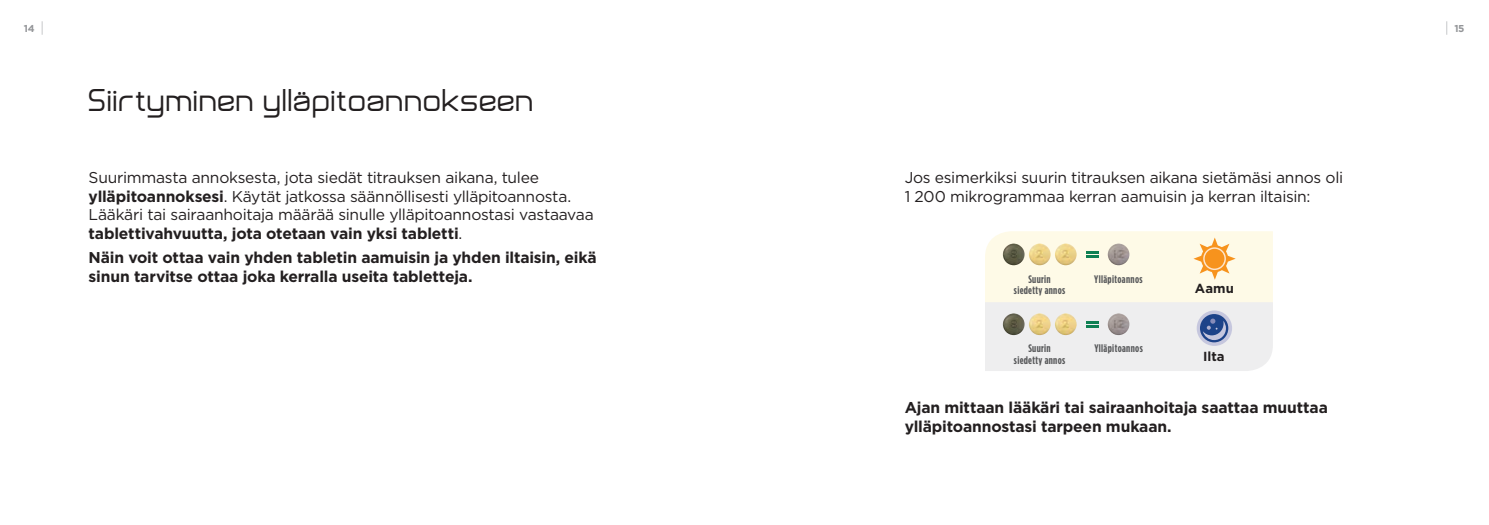
<style>
.page{position:relative;width:1489px;height:525px;background:#fff}
.page>*{position:absolute;margin:0;border:0;box-sizing:border-box;transform-origin:0 0}
.t1{font:30px "Not Just Groovy";letter-spacing:.04em;color:#231f20}
.t2{font:15.62px/18.8px "Gotham";letter-spacing:-.02em;color:#231f20}
.t3{font:700 15.62px/18.8px "Gotham";letter-spacing:-.01em;color:#231f20}
.t4{font:700 13.12px "Gotham";letter-spacing:.01em;color:#231f20}
.t5{font:700 10.88px/11.6px "Gotham Condensed";letter-spacing:.03em;color:#57585a;text-align:center}
.t6{font:700 10px "Gotham";color:#939598}
.s1{font-weight:700}
</style>
<div class="page">
<svg style="left:42px;top:21px;width:1px;height:14px"></svg>
<svg style="left:1446px;top:21px;width:1px;height:14px"></svg>
<svg style="left:985px;top:231px;width:287px;height:140px;background:#efece1"></svg>
<img style="left:1002px;top:313px;width:22px;height:22px;border-radius:11px">
<img style="left:1028px;top:313px;width:22px;height:22px;border-radius:11px">
<img style="left:1054px;top:313px;width:22px;height:22px;border-radius:11px">
<img style="left:1107px;top:313px;width:22px;height:22px;border-radius:11px">
<p class="t6" style="left:24px;top:23px;width:12px">14</p>
<p class="t6" style="left:1454px;top:23px;width:12px">15</p>
<h1 class="t1" style="left:89px;top:82px;width:446px">Siirtyminen ylläpitoannokseen</h1>
<p class="t2" style="left:89px;top:167px;width:506px">Suurimmasta annoksesta, jota siedät titrauksen aikana, tulee <span class="s1">ylläpitoannoksesi</span>. Käytät jatkossa säännöllisesti ylläpitoannosta.<br>Lääkäri tai sairaanhoitaja määrää sinulle ylläpitoannostasi vastaavaa <span class="s1">tablettivahvuutta, jota otetaan vain yksi tabletti</span>.</p>
<p class="t3" style="left:89px;top:248px;width:509px">Näin voit ottaa vain yhden tabletin aamuisin ja yhden iltaisin, eikä sinun tarvitse ottaa joka kerralla useita tabletteja.</p>
<p class="t2" style="left:904px;top:167px;width:440px">Jos esimerkiksi suurin titrauksen aikana sietämäsi annos oli<br>1 200 mikrogrammaa kerran aamuisin ja kerran iltaisin:</p>
<p class="t5" style="left:1013px;top:273px;width:53px">Suurin siedetty annos</p>
<p class="t5" style="left:1094px;top:273px;width:50px">Ylläpitoannos</p>
<p class="t5" style="left:1013px;top:342px;width:53px">Suurin siedetty annos</p>
<p class="t5" style="left:1094px;top:342px;width:50px">Ylläpitoannos</p>
<p class="t4" style="left:1194px;top:281px;width:41px">Aamu</p>
<p class="t4" style="left:1202px;top:348px;width:23px">Ilta</p>
<p class="t3" style="left:904px;top:398px;width:424px">Ajan mittaan lääkäri tai sairaanhoitaja saattaa muuttaa ylläpitoannostasi tarpeen mukaan.</p>
</div>
